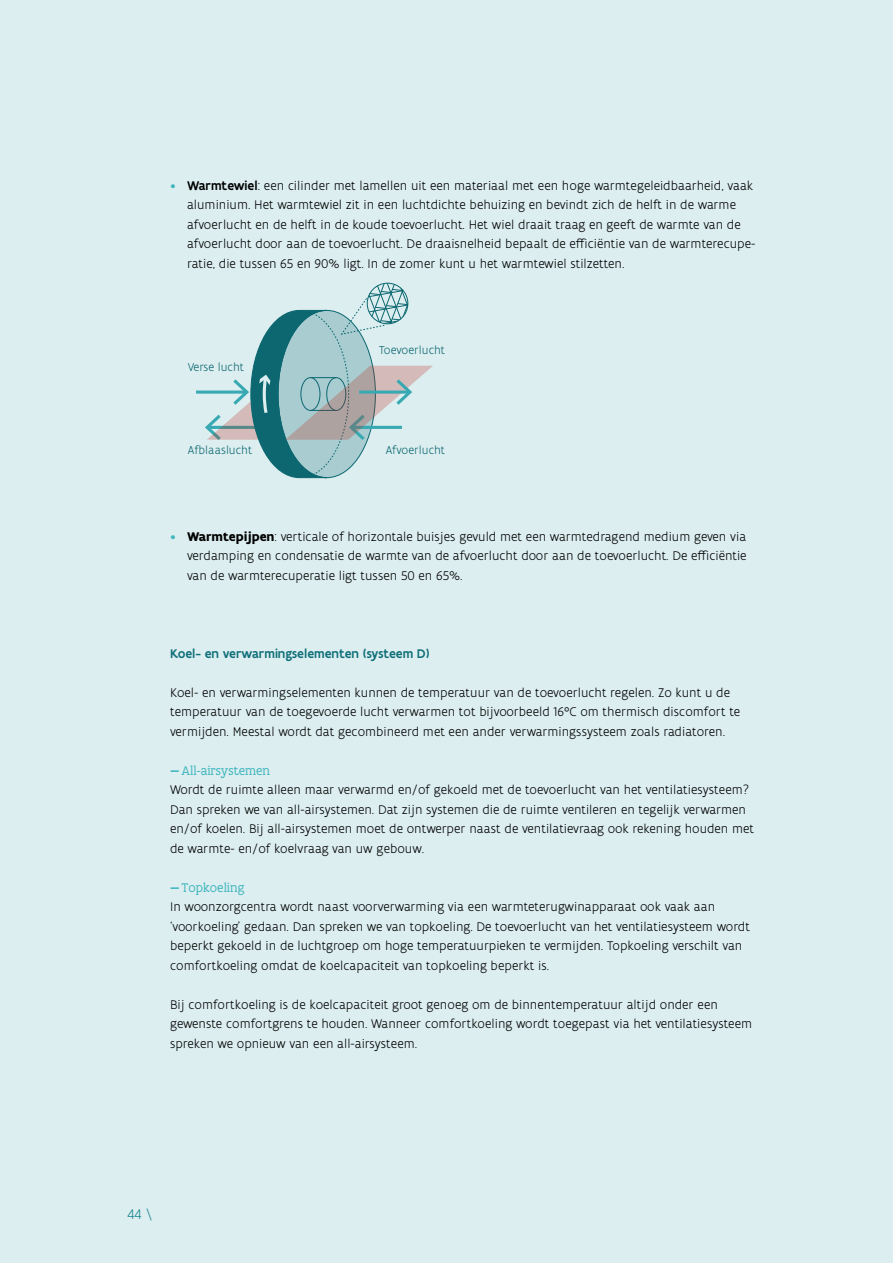
<style>
.page{position:relative;width:893px;height:1263px;background:#dceef0}
.page>*{position:absolute;margin:0;border:0;box-sizing:border-box;transform-origin:0 0}
.t1{font:300 15px "Flanders Art Sans";color:#25949d}
.t2{font:300 13.5px/19.5px "Flanders Art Sans";color:#000}
.t3{font:500 13.5px "Flanders Art Sans";color:#0f6f78}
.t4{font:13.5px "Flanders Art Serif";color:#42b6be}
.t5{font:300 12.3px "Flanders Art Sans";color:#0f6f78}
.s1{font-size:15px;color:#42b6be}
.s2{font-weight:500}
.s3{font-weight:700}
.s4{font-family:"Flanders Art Sans";font-weight:500;font-size:15px}
</style>
<div class="page">
<svg style="left:196px;top:390px;width:9px;height:4px"></svg>
<svg style="left:205px;top:283px;width:228px;height:195px"></svg>
<p class="t2" style="left:187px;top:175px;width:570px;text-indent:-17px"><span class="s1">•</span> <span class="s2">Warmtewiel</span>: een cilinder met lamellen uit een materiaal met een hoge warmtegeleidbaarheid, vaak aluminium. Het warmtewiel zit in een luchtdichte behuizing en bevindt zich de helft in de warme afvoerlucht en de helft in de koude toevoerlucht. Het wiel draait traag en geeft de warmte van de afvoerlucht door aan de toevoerlucht. De draaisnelheid bepaalt de efficiëntie van de warmterecupe&shy;ratie, die tussen 65 en 90% ligt. In de zomer kunt u het warmtewiel stilzetten.</p>
<p class="t5" style="left:188px;top:360px;width:58px">Verse lucht</p>
<p class="t5" style="left:379px;top:343px;width:68px">Toevoerlucht</p>
<p class="t5" style="left:188px;top:442px;width:66px">Afblaaslucht</p>
<p class="t5" style="left:386px;top:443px;width:61px">Afvoerlucht</p>
<p class="t2" style="left:187px;top:526px;width:561px;text-align:justify;text-indent:-17px"><span class="s1">•</span> <span class="s3">Warmtepijpen</span>: verticale of horizontale buisjes gevuld met een warmtedragend medium geven via verdamping en condensatie de warmte van de afvoerlucht door aan de toevoerlucht. De efficiëntie van de warmterecuperatie ligt tussen 50 en 65%.</p>
<p class="t3" style="left:170px;top:645px;width:261px">Koel- en verwarmingselementen (systeem D)</p>
<p class="t2" style="left:170px;top:682px;width:572px">Koel- en verwarmingselementen kunnen de temperatuur van de toevoerlucht regelen. Zo kunt u de temperatuur van de toegevoerde lucht verwarmen tot bijvoorbeeld 16°C om thermisch discomfort te vermijden. Meestal wordt dat gecombineerd met een ander verwarmingssysteem zoals radiatoren.</p>
<p class="t4" style="left:170px;top:762px;width:101px"><span class="s4">—</span> All-airsystemen</p>
<p class="t2" style="left:170px;top:780px;width:585px">Wordt de ruimte alleen maar verwarmd en/of gekoeld met de toevoerlucht van het ventilatiesysteem?<br>Dan spreken we van all-airsystemen. Dat zijn systemen die de ruimte ventileren en tegelijk verwarmen en/of koelen. Bij all-airsystemen moet de ontwerper naast de ventilatievraag ook rekening houden met de warmte- en/of koelvraag van uw gebouw.</p>
<p class="t4" style="left:170px;top:879px;width:76px"><span class="s4">—</span> Topkoeling</p>
<p class="t2" style="left:170px;top:897px;width:581px">In woonzorgcentra wordt naast voorverwarming via een warmteterugwinapparaat ook vaak aan ‘voorkoeling’ gedaan. Dan spreken we van topkoeling. De toevoerlucht van het ventilatiesysteem wordt beperkt gekoeld in de luchtgroep om hoge temperatuurpieken te vermijden. Topkoeling verschilt van comfortkoeling omdat de koelcapaciteit van topkoeling beperkt is.</p>
<p class="t2" style="left:170px;top:994px;width:584px">Bij comfortkoeling is de koelcapaciteit groot genoeg om de binnentemperatuur altijd onder een gewenste comfortgrens te houden. Wanneer comfortkoeling wordt toegepast via het ventilatiesysteem spreken we opnieuw van een all-airsysteem.</p>
<p class="t1" style="left:128px;top:1205px;width:27px">44 \</p>
</div>
